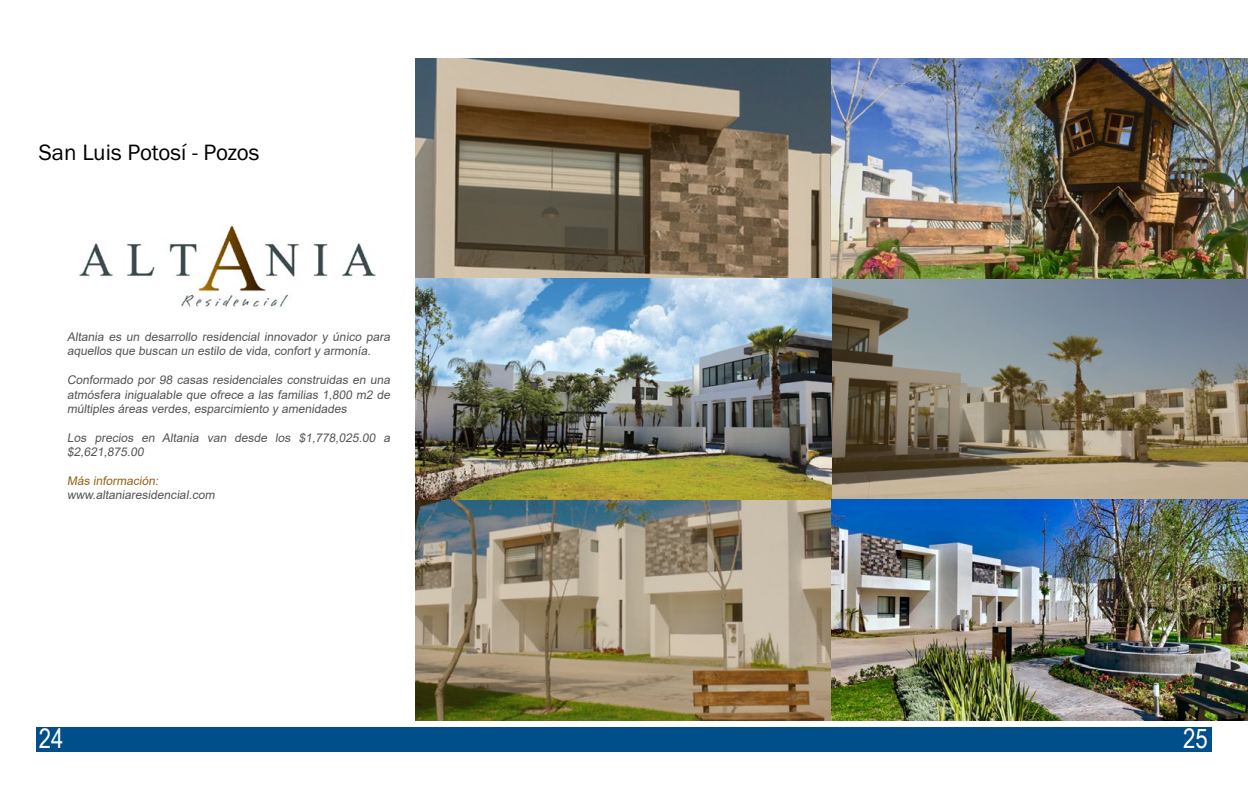
<style>
.page{position:relative;width:1248px;height:794px;background:#fff}
.page>*{position:absolute;margin:0;border:0;box-sizing:border-box;transform-origin:0 0}
.t1{font:27px "Arial Narrow";color:#fff}
.t2{font:23px "Franklin Gothic URW Boo";letter-spacing:-.005em;color:#000}
.t3{font:12px/14.4px "Arial";color:#555454}
.t4{font:12px "Arial";color:#926416}
</style>
<div class="page">
<img style="left:415px;top:58px;width:832px;height:662px">
<svg style="left:831px;top:279px;width:416px;height:220px;background:#868479"></svg>
<svg style="left:415px;top:58px;width:416px;height:221px;background:#7f7563"></svg>
<img style="left:415px;top:500px;width:416px;height:220px">
<img style="left:79px;top:225px;width:297px;height:83px">
<div style="left:36px;top:727px;width:1175px;height:24px;background:#004f8a"></div>
<h2 class="t2" style="left:39px;top:138px;width:222px">San Luis Potosí - Pozos</h2>
<p class="t3" style="left:67px;top:329px;width:327px">Altania es un desarrollo residencial innovador y único para aquellos que buscan un estilo de vida, confort y armonía.</p>
<p class="t3" style="left:67px;top:373px;width:327px;text-align:justify">Conformado por 98 casas residenciales construidas en una atmósfera inigualable que ofrece a las familias 1,800 m2 de múltiples áreas verdes, esparcimiento y amenidades</p>
<p class="t3" style="left:67px;top:430px;width:327px">Los precios en Altania van desde los $1,778,025.00 a $2,621,875.00</p>
<p class="t4" style="left:67px;top:472px;width:95px">Más información:</p>
<p class="t3" style="left:67px;top:488px;width:151px">www.altaniaresidencial.com</p>
<h1 class="t1" style="left:39px;top:719px;width:26px">24</h1>
<h1 class="t1" style="left:1182px;top:719px;width:26px">25</h1>
</div>
